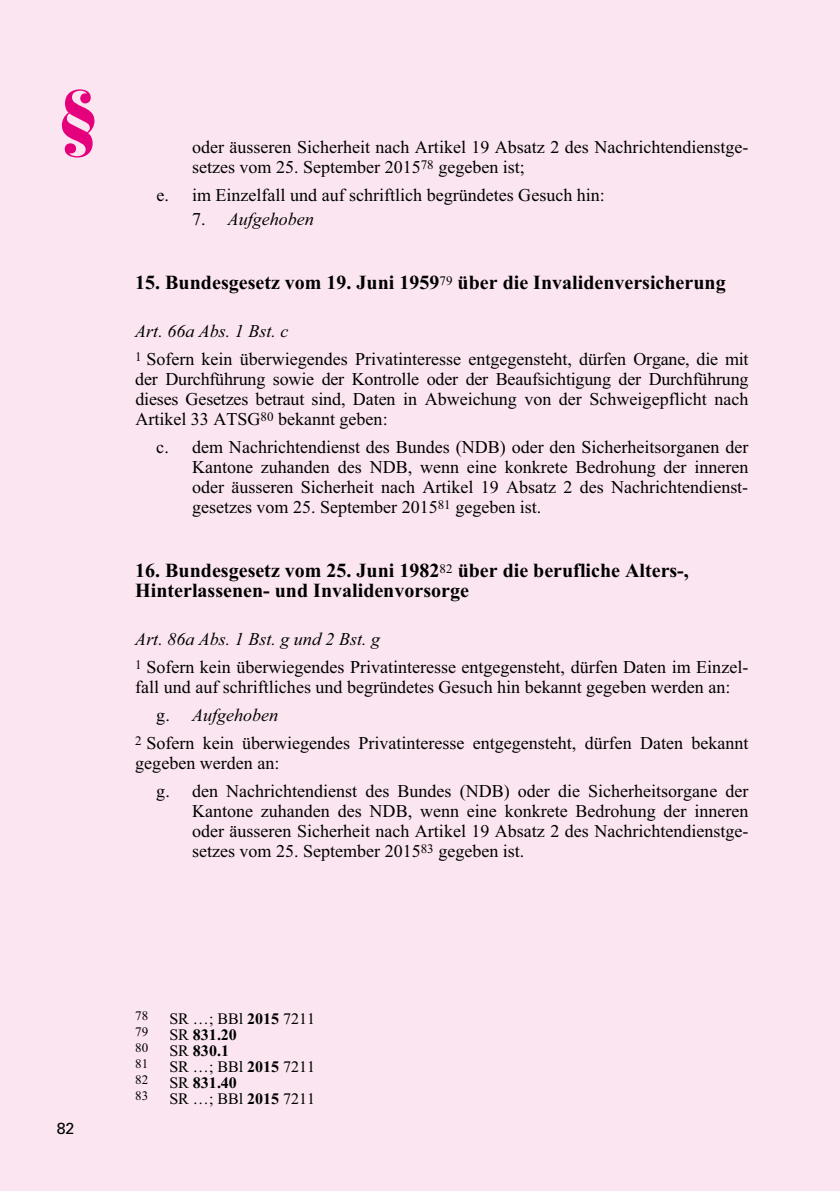
<style>
.page{position:relative;width:840px;height:1191px;background:#fff}
.page>*{position:absolute;margin:0;border:0;box-sizing:border-box;transform-origin:0 0}
.t1{font:900 70px "Bauer Bodoni";color:#e5007c}
.t2{font:700 20px/20px "Times New Roman";color:#000}
.t3{font:18px/20px "Times New Roman";color:#000}
.t4{font:italic 18px "Times New Roman";color:#000}
.t5{font:16px "Times New Roman";color:#000}
.t6{font:700 16px "Times New Roman";color:#000}
.t7{font:16px "Univers";color:#000}
.t8{font:13px "Times New Roman";color:#000}
.s1{font-style:normal}
.s2{font-weight:700}
.s3{font-weight:400}
</style>
<div class="page">
<div style="left:0;top:0;width:839px;height:1191px;background:#fbe5f0"></div>
<h1 class="t1" style="left:57px;top:73px;width:44px">§</h1>
<p class="t3" style="left:192px;top:137px;width:557px">oder äusseren Sicherheit nach Artikel 19 Absatz 2 des Nachrichtendienstge&shy;setzes vom 25. September 2015<sup>78</sup> gegeben ist;</p>
<p class="t3" style="left:156px;top:184px;width:450px">e. im Einzelfall und auf schriftlich begründetes Gesuch hin:</p>
<p class="t4" style="left:192px;top:206px;width:123px"><span class="s1">7.</span> Aufgehoben</p>
<h4 class="t2" style="left:135px;top:272px;width:591px">15. Bundesgesetz vom 19. Juni 1959<sup>79</sup> über die Invalidenversicherung</h4>
<h5 class="t4" style="left:135px;top:318px;width:155px">Art. 66a Abs. 1 Bst. c</h5>
<p class="t3" style="left:135px;top:349px;width:614px;text-align:justify"><sup>1</sup> Sofern kein überwiegendes Privatinteresse entgegensteht, dürfen Organe, die mit der Durchführung sowie der Kontrolle oder der Beaufsichtigung der Durchführung dieses Gesetzes betraut sind, Daten in Abweichung von der Schweigepflicht nach Artikel 33 ATSG<sup>80</sup> bekannt geben:</p>
<p class="t3" style="left:192px;top:436px;width:557px;text-align:justify;text-indent:-36px">c. dem Nachrichtendienst des Bundes (NDB) oder den Sicherheitsorganen der Kantone zuhanden des NDB, wenn eine konkrete Bedrohung der inneren oder äusseren Sicherheit nach Artikel 19 Absatz 2 des Nachrichtendienst&shy;gesetzes vom 25. September 2015<sup>81</sup> gegeben ist.</p>
<h4 class="t2" style="left:135px;top:560px;width:555px">16. Bundesgesetz vom 25. Juni 1982<sup>82</sup> über die berufliche Alters-,<br>Hinterlassenen- und Invalidenvorsorge</h4>
<h5 class="t4" style="left:135px;top:626px;width:246px">Art. 86a Abs. 1 Bst. g und 2 Bst. g</h5>
<p class="t3" style="left:135px;top:656px;width:614px"><sup>1</sup> Sofern kein überwiegendes Privatinteresse entgegensteht, dürfen Daten im Einzel&shy;fall und auf schriftliches und begründetes Gesuch hin bekannt gegeben werden an:</p>
<p class="t4" style="left:156px;top:702px;width:123px"><span class="s1">g.</span> Aufgehoben</p>
<p class="t3" style="left:135px;top:733px;width:614px"><sup>2</sup> Sofern kein überwiegendes Privatinteresse entgegensteht, dürfen Daten bekannt gegeben werden an:</p>
<p class="t3" style="left:192px;top:781px;width:557px;text-align:justify;text-indent:-36px">g. den Nachrichtendienst des Bundes (NDB) oder die Sicherheitsorgane der Kantone zuhanden des NDB, wenn eine konkrete Bedrohung der inneren oder äusseren Sicherheit nach Artikel 19 Absatz 2 des Nachrichtendienstge&shy;setzes vom 25. September 2015<sup>83</sup> gegeben ist.</p>
<p class="t7" style="left:57px;top:1119px;width:19px">82</p>
<p class="t8" style="left:135px;top:1006px;width:15px">78</p>
<p class="t5" style="left:169px;top:1007px;width:147px">SR …; BBl <span class="s2">2015</span> 7211</p>
<p class="t8" style="left:135px;top:1022px;width:15px">79</p>
<p class="t6" style="left:169px;top:1023px;width:69px"><span class="s3">SR</span> 831.20</p>
<p class="t8" style="left:135px;top:1038px;width:15px">80</p>
<p class="t6" style="left:169px;top:1039px;width:61px"><span class="s3">SR</span> 830.1</p>
<p class="t8" style="left:135px;top:1054px;width:15px">81</p>
<p class="t5" style="left:169px;top:1055px;width:147px">SR …; BBl <span class="s2">2015</span> 7211</p>
<p class="t8" style="left:135px;top:1070px;width:15px">82</p>
<p class="t6" style="left:169px;top:1071px;width:69px"><span class="s3">SR</span> 831.40</p>
<p class="t8" style="left:135px;top:1086px;width:15px">83</p>
<p class="t5" style="left:169px;top:1087px;width:147px">SR …; BBl <span class="s2">2015</span> 7211</p>
</div>
